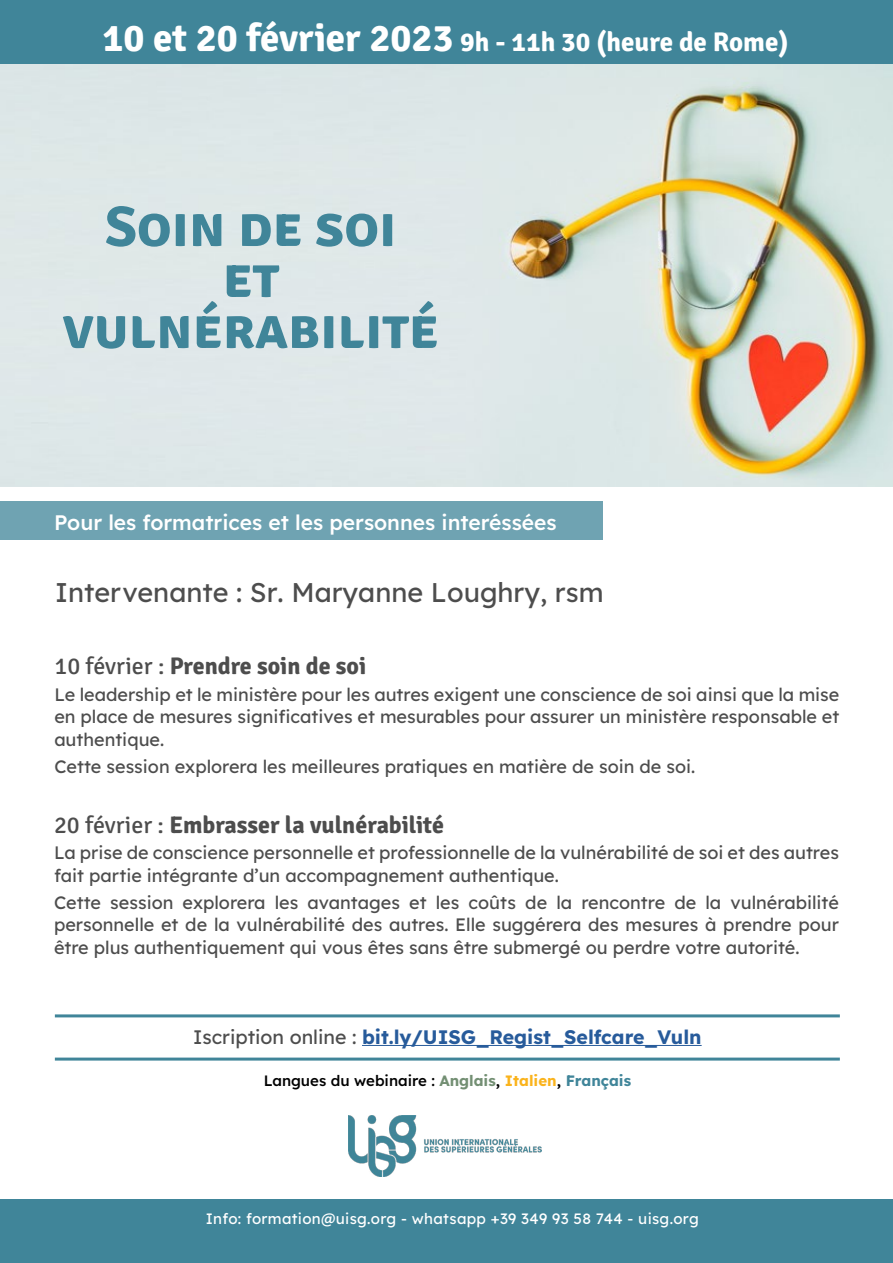
<style>
.page{position:relative;width:893px;height:1263px;background:#fff}
.page>*{position:absolute;margin:0;border:0;box-sizing:border-box;transform-origin:0 0}
.t1{font:700 57px "Signika";color:#408599}
.t2{font:700 27px "Signika";color:#fff}
.t3{font:27px "Lexend";color:#4d4d4d}
.t4{font:700 24px "Signika";color:#4d4d4d}
.t5{font:500 21px "Lexend";color:#fff}
.t6{font:700 19.5px "Lexend";color:#275b9b}
.t7{font:18px/22.5px "Lexend";color:#4d4d4d;text-align:justify}
.t8{font:15px "Lexend";letter-spacing:.02em;color:#fff}
.t9{font:500 15px "Lexend";color:#000}
.s1{font-size:39px}
.s2{font-weight:400}
.s3{font-weight:400;color:#4d4d4d}
.s4{font-weight:700;color:#738f73}
.s5{font-weight:700}
.s6{font-weight:700;color:#fab31c}
.s7{font-weight:700;color:#408599}
</style>
<div class="page">
<img style="left:0;top:64px;width:893px;height:422px">
<div style="left:0;top:0;width:893px;height:64px;background:#408599"></div>
<div style="left:0;top:1199px;width:893px;height:64px;background:#408599"></div>
<hr style="left:362px;top:1045px;width:340px;height:1px;background:#275b9b">
<hr style="left:55px;top:1014px;width:785px;height:3px;background:#408599">
<hr style="left:55px;top:1057px;width:785px;height:3px;background:#408599">
<div style="left:0;top:502px;width:603px;height:38px;background:#6fa3b2"></div>
<img style="left:349px;top:1115px;width:192px;height:61px">
<p class="t2" style="left:102px;top:22px;width:688px"><span class="s1">10 et 20 février 2023</span> 9h - 11h 30 (heure de Rome)</p>
<p class="t1" style="left:105px;top:186px;width:293px">Soin de soi</p>
<p class="t1" style="left:223px;top:237px;width:58px">et</p>
<p class="t1" style="left:63px;top:288px;width:378px">vulnérabilité</p>
<p class="t5" style="left:54px;top:508px;width:504px">Pour les formatrices et les personnes interéssées</p>
<p class="t3" style="left:55px;top:573px;width:550px">Intervenante : Sr. Maryanne Loughry, rsm</p>
<p class="t4" style="left:54px;top:649px;width:313px"><span class="s2">10 février :</span> Prendre soin de soi</p>
<p class="t7" style="left:54px;top:682px;width:786px">Le leadership et le ministère pour les autres exigent une conscience de soi ainsi que la mise en place de mesures significatives et mesurables pour assurer un ministère responsable et authentique.</p>
<p class="t7" style="left:54px;top:754px;width:642px">Cette session explorera les meilleures pratiques en matière de soin de soi.</p>
<p class="t4" style="left:54px;top:807px;width:391px"><span class="s2">20 février :</span> Embrasser la vulnérabilité</p>
<p class="t7" style="left:54px;top:841px;width:786px">La prise de conscience personnelle et professionnelle de la vulnérabilité de soi et des autres fait partie intégrante d’un accompagnement authentique.</p>
<p class="t7" style="left:54px;top:890px;width:786px">Cette session explorera les avantages et les coûts de la rencontre de la vulnérabilité personnelle et de la vulnérabilité des autres. Elle suggérera des mesures à prendre pour être plus authentiquement qui vous êtes sans être submergé ou perdre votre autorité.</p>
<p class="t6" style="left:193px;top:1022px;width:510px"><span class="s3">Iscription online :</span> bit.ly/UISG_Regist_Selfcare_Vuln</p>
<p class="t9" style="left:264px;top:1070px;width:369px">Langues du webinaire : <span class="s4">Anglais</span><span class="s5">,</span> <span class="s6">Italien</span><span class="s5">,</span> <span class="s7">Français</span></p>
<p class="t8" style="left:206px;top:1208px;width:494px">Info: formation@uisg.org - whatsapp +39 349 93 58 744 - uisg.org</p>
</div>
